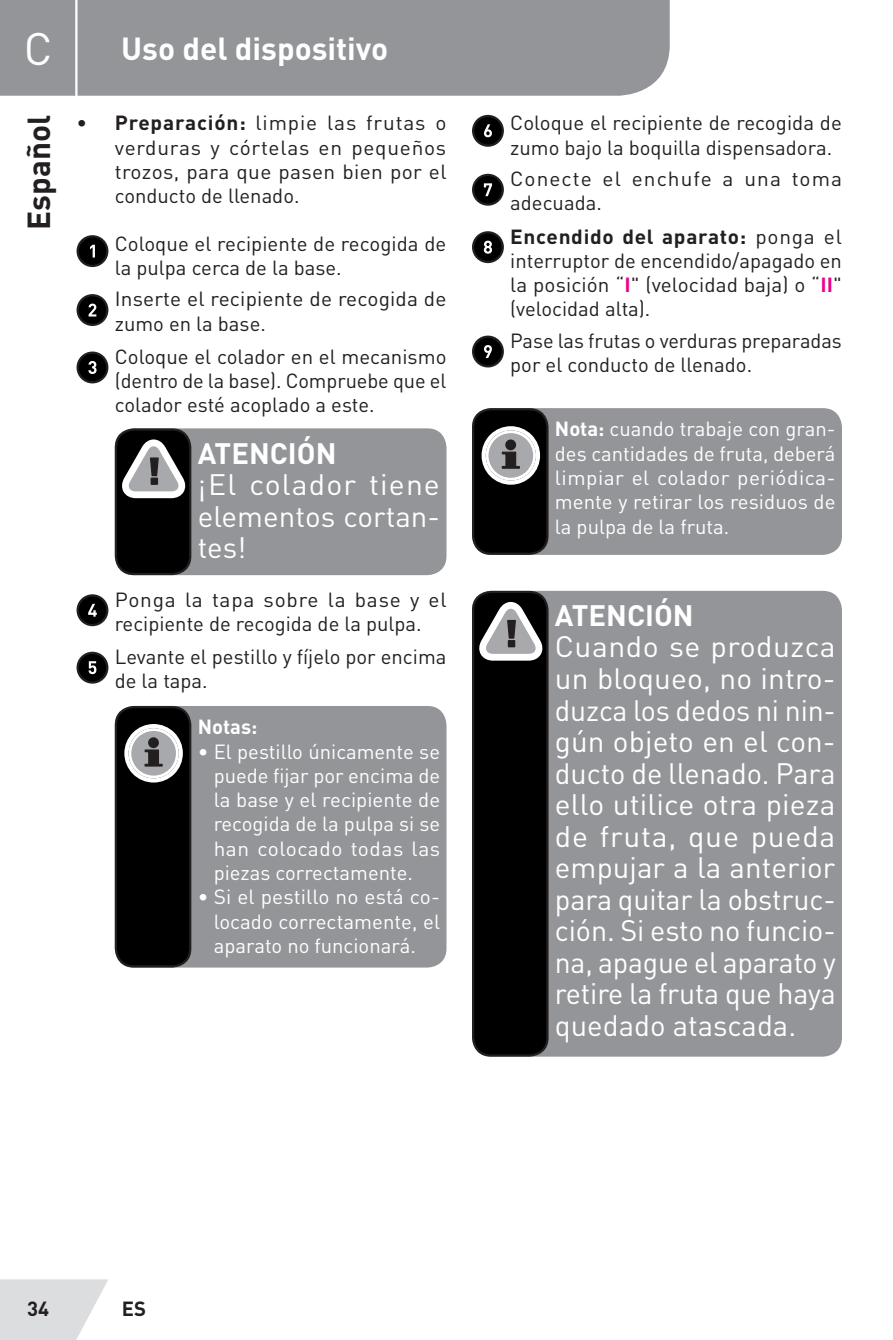
<style>
.page{position:relative;width:893px;height:1340px;background:#fff}
.page>*{position:absolute;margin:0;border:0;box-sizing:border-box;transform-origin:0 0}
.t1{font:45px "DIN Pro";color:#fff}
.t2{font:700 31.5px "DIN Pro";color:#fff}
.t3{font:700 31.5px "DIN Pro";color:#231f20}
.t4{font:29.25px/31.5px "DIN Pro";letter-spacing:-.005em;color:#fff;text-align:justify}
.t5{font:700 29.25px "DIN Pro";color:#fff}
.t6{font:20.25px/24.3px "DIN Pro";color:#231f20}
.t7{font:20.25px/24.3px "DIN Pro";color:#fff;text-align:justify}
.t8{font:20.25px/24.3px "DIN Pro";letter-spacing:.05em;color:#231f20}
.t9{font:700 20.25px "DIN Pro";color:#fff}
.t10{font:700 20.25px "DIN Pro";color:#231f20}
.s1{font-weight:700}
.s2{font-weight:700;color:#ed028c}
</style>
<div class="page">
<div style="left:0;top:0;width:670px;height:96px;background:#939598"></div>
<svg style="left:0;top:1279px;width:108px;height:60px;background:#e1e2e3"></svg>
<hr style="left:75px;top:0;width:3px;height:115px;background:#fff">
<div style="left:78px;top:236px;width:29px;height:30px;background:#000;border-radius:50%"></div>
<div style="left:77px;top:235px;width:31px;height:32px;border:2px solid #231f20;border-radius:50%"></div>
<svg style="left:90px;top:245px;width:5px;height:12px"></svg>
<div style="left:78px;top:295px;width:29px;height:30px;background:#000;border-radius:50%"></div>
<div style="left:77px;top:294px;width:31px;height:32px;border:2px solid #231f20;border-radius:50%"></div>
<svg style="left:89px;top:303px;width:7px;height:13px"></svg>
<div style="left:78px;top:352px;width:29px;height:30px;background:#000;border-radius:50%"></div>
<div style="left:77px;top:351px;width:31px;height:32px;border:2px solid #231f20;border-radius:50%"></div>
<svg style="left:88px;top:361px;width:9px;height:13px"></svg>
<div style="left:115px;top:428px;width:331px;height:147px;background:#939598;border-radius:19px"></div>
<div style="left:116px;top:429px;width:74px;height:145px;background:#000;border-radius:18px"></div>
<div style="left:115px;top:428px;width:76px;height:147px;border:2px solid #231f20;border-radius:18px"></div>
<svg style="left:122px;top:439px;width:64px;height:59px"></svg>
<div style="left:78px;top:595px;width:29px;height:30px;background:#000;border-radius:50%"></div>
<div style="left:77px;top:594px;width:31px;height:32px;border:2px solid #231f20;border-radius:50%"></div>
<svg style="left:88px;top:604px;width:9px;height:12px"></svg>
<div style="left:78px;top:653px;width:29px;height:29px;background:#000;border-radius:50%"></div>
<div style="left:77px;top:651px;width:31px;height:32px;border:2px solid #231f20;border-radius:50%"></div>
<svg style="left:89px;top:661px;width:7px;height:13px"></svg>
<div style="left:115px;top:706px;width:331px;height:261px;background:#939598;border-radius:19px"></div>
<div style="left:116px;top:707px;width:74px;height:259px;background:#000;border-radius:18px"></div>
<div style="left:115px;top:706px;width:76px;height:261px;border:2px solid #231f20;border-radius:18px"></div>
<svg style="left:124px;top:724px;width:59px;height:58px"></svg>
<div style="left:148px;top:737px;width:11px;height:11px;background:#231f20;border-radius:50%"></div>
<div style="left:473px;top:116px;width:30px;height:30px;background:#000;border-radius:50%"></div>
<div style="left:472px;top:115px;width:32px;height:32px;border:2px solid #231f20;border-radius:50%"></div>
<svg style="left:484px;top:124px;width:8px;height:13px"></svg>
<div style="left:473px;top:175px;width:30px;height:29px;background:#000;border-radius:50%"></div>
<div style="left:472px;top:174px;width:32px;height:32px;border:2px solid #231f20;border-radius:50%"></div>
<svg style="left:484px;top:183px;width:8px;height:13px"></svg>
<div style="left:473px;top:232px;width:30px;height:30px;background:#000;border-radius:50%"></div>
<div style="left:472px;top:231px;width:32px;height:32px;border:2px solid #231f20;border-radius:50%"></div>
<svg style="left:484px;top:241px;width:8px;height:13px"></svg>
<div style="left:473px;top:337px;width:30px;height:29px;background:#000;border-radius:50%"></div>
<div style="left:472px;top:335px;width:32px;height:32px;border:2px solid #231f20;border-radius:50%"></div>
<svg style="left:484px;top:345px;width:8px;height:13px"></svg>
<div style="left:472px;top:408px;width:370px;height:147px;background:#939598;border-radius:19px"></div>
<div style="left:473px;top:409px;width:74px;height:145px;background:#000;border-radius:18px"></div>
<div style="left:472px;top:408px;width:77px;height:147px;border:2px solid #231f20;border-radius:18px"></div>
<svg style="left:482px;top:426px;width:58px;height:58px"></svg>
<div style="left:505px;top:439px;width:11px;height:11px;background:#231f20;border-radius:50%"></div>
<div style="left:472px;top:591px;width:370px;height:465px;background:#939598;border-radius:19px"></div>
<div style="left:473px;top:592px;width:74px;height:463px;background:#000;border-radius:18px"></div>
<div style="left:472px;top:591px;width:77px;height:465px;border:2px solid #231f20;border-radius:18px"></div>
<svg style="left:479px;top:602px;width:64px;height:58px"></svg>
<h1 class="t1" style="left:24px;top:18px;width:30px">C</h1>
<h2 class="t2" style="left:121px;top:27px;width:269px">Uso del dispositivo</h2>
<h2 class="t3" style="left:18px;top:229px;width:116px;rotate:-90deg">Español</h2>
<p class="t6" style="left:115px;top:110px;width:333px;text-align:justify;text-indent:-38px">• <span class="s1">Preparación:</span> limpie las frutas o verduras y córtelas en pequeños trozos, para que pasen bien por el conducto de llenado.</p>
<p class="t6" style="left:115px;top:230px;width:333px">Coloque el recipiente de recogida de la pulpa cerca de la base.</p>
<p class="t6" style="left:115px;top:286px;width:333px">Inserte el recipiente de recogida de zumo en la base.</p>
<p class="t6" style="left:115px;top:343px;width:333px;text-align:justify">Coloque el colador en el mecanismo (dentro de la base). Compruebe que el colador esté acoplado a este.</p>
<h3 class="t5" style="left:198px;top:433px;width:140px">ATENCIÓN</h3>
<h3 class="t4" style="left:198px;top:467px;width:244px">¡El colador tiene elementos cortan&shy;tes!</h3>
<p class="t6" style="left:115px;top:586px;width:333px">Ponga la tapa sobre la base y el recipiente de recogida de la pulpa.</p>
<p class="t6" style="left:115px;top:643px;width:333px">Levante el pestillo y fíjelo por encima de la tapa.</p>
<p class="t9" style="left:198px;top:713px;width:61px">Notas:</p>
<p class="t7" style="left:214px;top:738px;width:228px;text-indent:-16px">• El pestillo únicamente se puede fijar por encima de la base y el recipiente de recogida de la pulpa si se han colocado todas las piezas correctamente.</p>
<p class="t7" style="left:214px;top:884px;width:228px;text-indent:-16px">• Si el pestillo no está co&shy;locado correctamente, el aparato no funcionará.</p>
<p class="t6" style="left:510px;top:110px;width:333px">Coloque el recipiente de recogida de zumo bajo la boquilla dispensadora.</p>
<p class="t8" style="left:510px;top:166px;width:333px">Conecte el enchufe a una toma adecuada.</p>
<p class="t6" style="left:510px;top:223px;width:333px;text-align:justify"><span class="s1">Encendido del aparato:</span> ponga el interruptor de encendido/apagado en la posición “<span class="s2">I</span>" (velocidad baja) o “<span class="s2">II</span>" (velocidad alta).</p>
<p class="t6" style="left:510px;top:327px;width:333px">Pase las frutas o verduras preparadas por el conducto de llenado.</p>
<p class="t7" style="left:555px;top:416px;width:282px"><span class="s1">Nota:</span> cuando trabaje con gran&shy;des cantidades de fruta, deberá limpiar el colador periódica&shy;mente y retirar los residuos de la pulpa de la fruta.</p>
<h3 class="t5" style="left:555px;top:595px;width:140px">ATENCIÓN</h3>
<p class="t4" style="left:555px;top:630px;width:282px">Cuando se produzca un bloqueo, no intro&shy;duzca los dedos ni nin&shy;gún objeto en el con&shy;ducto de llenado. Para ello utilice otra pieza de fruta, que pueda empujar a la anterior para quitar la obstruc&shy;ción. Si esto no funcio&shy;na, apague el aparato y retire la fruta que haya quedado atascada.</p>
<p class="t10" style="left:27px;top:1294px;width:23px">34</p>
<p class="t10" style="left:122px;top:1294px;width:26px">ES</p>
</div>
